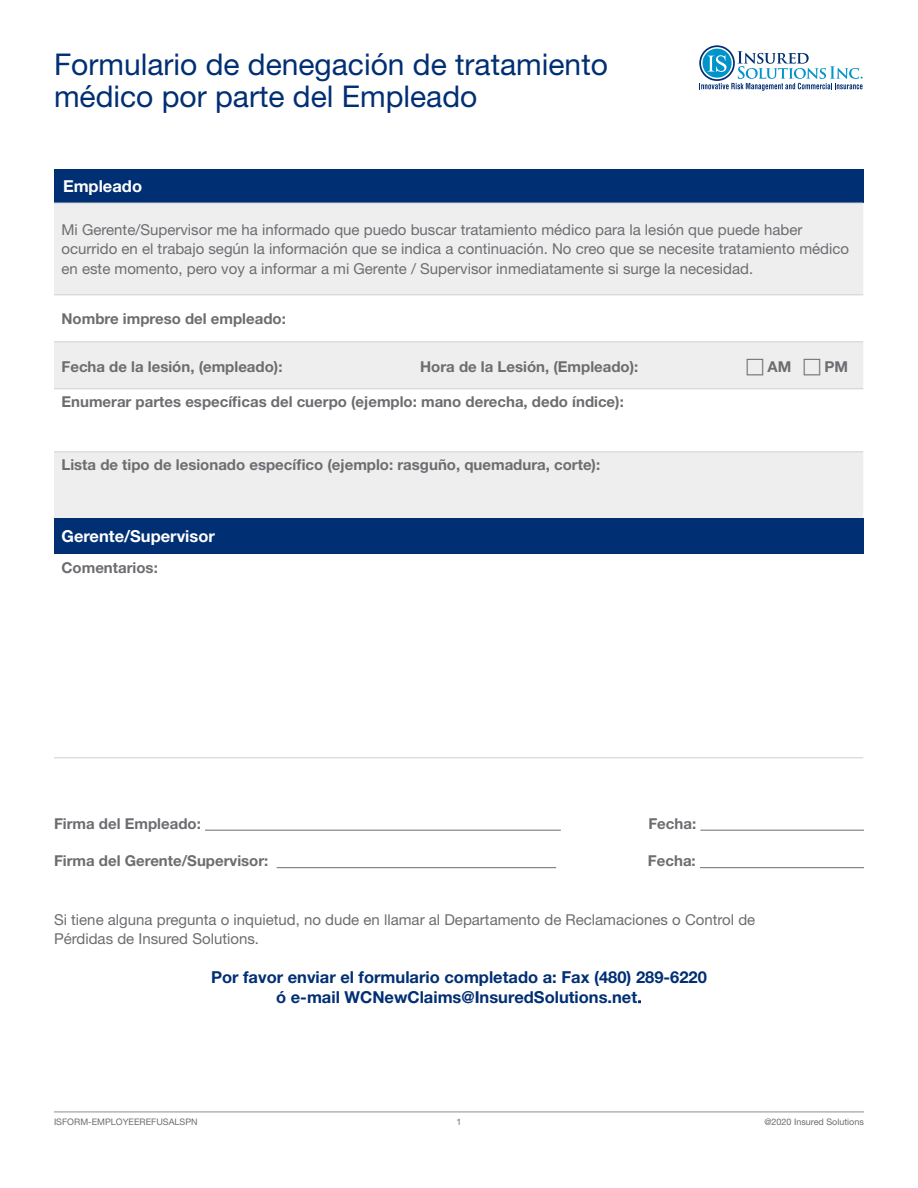
<style>
.page{position:relative;width:918px;height:1188px;background:#fff}
.page>*{position:absolute;margin:0;border:0;box-sizing:border-box;transform-origin:0 0}
.t1{font:30px/31.5px "Helvetica Neue LT Std";color:#002f73}
.t2{font:700 16.5px/19.5px "Helvetica Neue LT Std";color:#002f73;text-align:center}
.Table_Header_Cell{font:700 16.5px "Helvetica Neue LT Std";color:#fff}
.t3{font:15px/19.5px "Helvetica Neue LT Std";color:#6c6d70}
.t4{font:700 15px "Helvetica Neue LT Std";color:#6c6d70}
.t5{font:9px "Helvetica Neue LT Std";color:#6c6d70}
.s1{font-weight:400}
</style>
<div class="page">
<hr style="left:54px;top:1112px;width:810px;height:1px;background:#b2b3b7">
<svg style="left:699px;top:45px;width:164px;height:46px"></svg>
<hr style="left:205px;top:830px;width:356px;height:1px;background:#6c6d70">
<hr style="left:700px;top:830px;width:164px;height:1px;background:#6c6d70">
<hr style="left:277px;top:867px;width:279px;height:1px;background:#6c6d70">
<hr style="left:700px;top:867px;width:164px;height:1px;background:#6c6d70">
<div style="left:54px;top:169px;width:809px;height:34px;background:#002f73"></div>
<div style="left:54px;top:204px;width:809px;height:314px;background:#eeeeef"></div>
<svg style="left:54px;top:295px;width:809px;height:156px"></svg>
<div style="left:54px;top:518px;width:809px;height:36px;background:#002f73"></div>
<hr style="left:54px;top:203px;width:809px;height:1px;background:#cfd0d2">
<hr style="left:54px;top:294px;width:809px;height:1px;background:#cfd0d2">
<hr style="left:54px;top:341px;width:809px;height:1px;background:#cfd0d2">
<hr style="left:54px;top:388px;width:809px;height:1px;background:#cfd0d2">
<hr style="left:54px;top:451px;width:809px;height:1px;background:#cfd0d2">
<hr style="left:54px;top:757px;width:809px;height:1px;background:#cfd0d2">
<svg style="left:747px;top:359px;width:16px;height:16px"></svg>
<svg style="left:804px;top:359px;width:16px;height:16px"></svg>
<h1 class="t1" style="left:54px;top:49px;width:556px">Formulario de denegación de tratamiento médico por parte del Empleado</h1>
<p class="Table_Header_Cell" style="left:63px;top:176px;width:81px">Empleado</p>
<p class="t3" style="left:62px;top:219px;width:789px">Mi Gerente/Supervisor me ha informado que puedo buscar tratamiento médico para la lesión que puede haber ocurrido en el trabajo según la información que se indica a continuación. No creo que se necesite tratamiento médico en este momento, pero voy a informar a mi Gerente / Supervisor inmediatamente si surge la necesidad.</p>
<p class="t4" style="left:62px;top:309px;width:226px">Nombre impreso del empleado:</p>
<p class="t4" style="left:62px;top:357px;width:223px">Fecha de la lesión, (empleado):</p>
<p class="t4" style="left:420px;top:357px;width:220px">Hora de la Lesión, (Empleado):</p>
<p class="t4" style="left:767px;top:357px;width:25px">AM</p>
<p class="t4" style="left:825px;top:357px;width:25px">PM</p>
<p class="t4" style="left:61px;top:392px;width:564px">Enumerar partes específicas del cuerpo (ejemplo: mano derecha, dedo índice):</p>
<p class="t4" style="left:61px;top:455px;width:540px">Lista de tipo de lesionado específico (ejemplo: rasguño, quemadura, corte):</p>
<p class="Table_Header_Cell" style="left:62px;top:526px;width:155px">Gerente/Supervisor</p>
<p class="t4" style="left:62px;top:558px;width:98px">Comentarios:</p>
<p class="t4" style="left:54px;top:814px;width:148px">Firma del Empleado:</p>
<p class="t4" style="left:648px;top:814px;width:49px">Fecha:</p>
<p class="t4" style="left:54px;top:852px;width:216px">Firma del Gerente/Supervisor:</p>
<p class="t4" style="left:648px;top:852px;width:49px">Fecha:</p>
<p class="t3" style="left:54px;top:909px;width:703px">Si tiene alguna pregunta o inquietud, no dude en llamar al Departamento de Reclamaciones o Control de<br>Pérdidas de Insured Solutions.</p>
<p class="t2" style="left:211px;top:967px;width:497px">Por favor enviar el formulario completado a: Fax (480) 289-6220 ó e-mail WCNewClaims@InsuredSolutions.net<span class="s1">.</span></p>
<p class="t5" style="left:54px;top:1117px;width:145px">ISFORM-EMPLOYEEREFUSALSPN</p>
<p class="t5" style="left:456px;top:1117px;width:7px">1</p>
<p class="t5" style="left:764px;top:1117px;width:101px">@2020 Insured Solutions</p>
</div>
